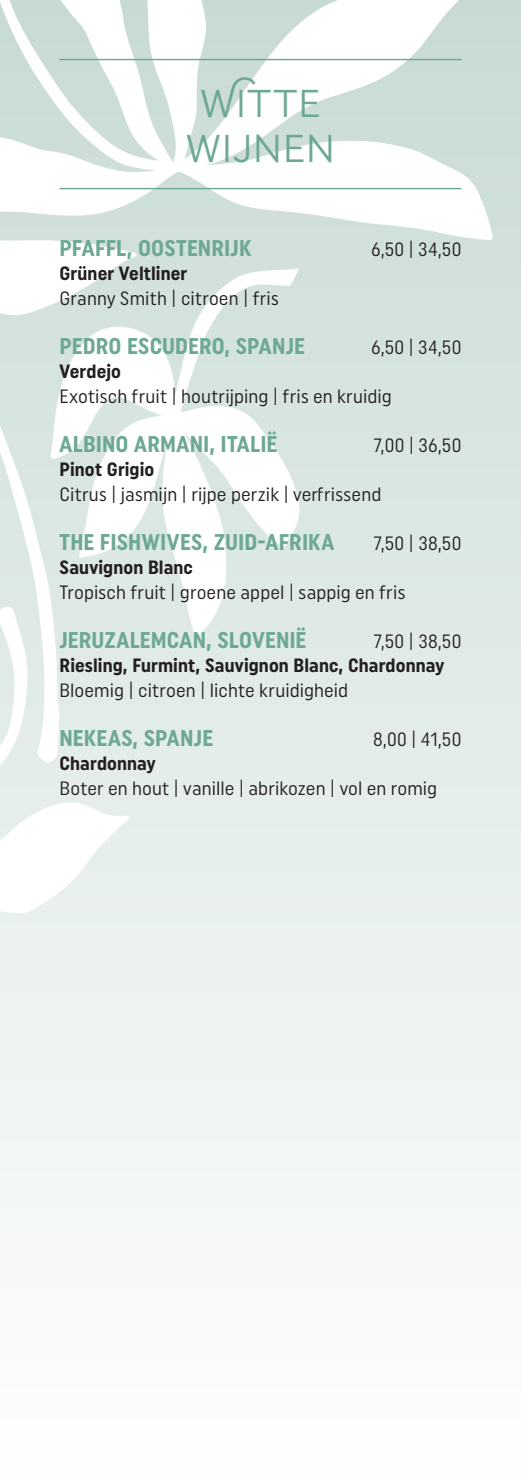
<style>
.page{position:relative;width:521px;height:1474px;background:#fff}
.page>*{position:absolute;margin:0;border:0;box-sizing:border-box;transform-origin:0 0}
.t1{font:300 40.25px/45.5px "AW Conqueror Sans";letter-spacing:-.03em;color:#6da895;text-align:center}
.t2{font:700 22.75px "Uniform Condensed";letter-spacing:.005em;color:#6da895}
.t3{font:19.25px "Uniform Condensed";letter-spacing:.005em;color:#231f20}
.t4{font:700 19.25px "Uniform Condensed";letter-spacing:.005em;color:#231f20}
</style>
<div class="page">
<div style="left:0;top:0;width:521px;height:1473px;background:linear-gradient(to bottom,#c8dbd3,#fefefe)"></div>
<svg style="left:0;top:240px;width:138px;height:523px;fill:#dae7e2"></svg>
<svg style="left:50px;top:269px;width:251px;height:367px"></svg>
<svg style="left:0;top:542px;width:131px;height:389px;fill:#e4ede9"></svg>
<svg style="left:0;top:0;width:493px;height:240px;fill:#d1e0da"></svg>
<hr style="left:60px;top:59px;width:401px;height:1px;background:#6da895">
<hr style="left:60px;top:188px;width:401px;height:1px;background:#6da895">
<h1 class="t1" style="left:185px;top:80px;width:153px">WITTE<br>WIJNEN</h1>
<p class="t2" style="left:60px;top:234px;width:193px">PFAFFL, OOSTENRIJK</p>
<p class="t3" style="left:371px;top:237px;width:92px">6,50 | 34,50</p>
<p class="t4" style="left:60px;top:262px;width:129px">Grüner Veltliner</p>
<p class="t3" style="left:60px;top:286px;width:221px">Granny Smith | citroen | fris</p>
<p class="t2" style="left:60px;top:332px;width:247px">PEDRO ESCUDERO, SPANJE</p>
<p class="t3" style="left:371px;top:335px;width:92px">6,50 | 34,50</p>
<p class="t4" style="left:60px;top:360px;width:63px">Verdejo</p>
<p class="t3" style="left:60px;top:384px;width:334px">Exotisch fruit | houtrijping | fris en kruidig</p>
<p class="t2" style="left:60px;top:430px;width:219px">ALBINO ARMANI, ITALIË</p>
<p class="t3" style="left:373px;top:433px;width:89px">7,00 | 36,50</p>
<p class="t4" style="left:60px;top:458px;width:96px">Pinot Grigio</p>
<p class="t3" style="left:60px;top:482px;width:323px">Citrus | jasmijn | rijpe perzik | verfrissend</p>
<p class="t2" style="left:60px;top:528px;width:276px">THE FISHWIVES, ZUID-AFRIKA</p>
<p class="t3" style="left:374px;top:531px;width:89px">7,50 | 38,50</p>
<p class="t4" style="left:60px;top:556px;width:135px">Sauvignon Blanc</p>
<p class="t3" style="left:60px;top:580px;width:347px">Tropisch fruit | groene appel | sappig en fris</p>
<p class="t2" style="left:60px;top:626px;width:248px">JERUZALEMCAN, SLOVENIË</p>
<p class="t3" style="left:374px;top:629px;width:89px">7,50 | 38,50</p>
<p class="t4" style="left:60px;top:654px;width:386px">Riesling, Furmint, Sauvignon Blanc, Chardonnay</p>
<p class="t3" style="left:60px;top:678px;width:290px">Bloemig | citroen | lichte kruidigheid</p>
<p class="t2" style="left:60px;top:724px;width:155px">NEKEAS, SPANJE</p>
<p class="t3" style="left:373px;top:727px;width:90px">8,00 | 41,50</p>
<p class="t4" style="left:60px;top:752px;width:98px">Chardonnay</p>
<p class="t3" style="left:60px;top:776px;width:379px">Boter en hout | vanille | abrikozen | vol en romig</p>
</div>
